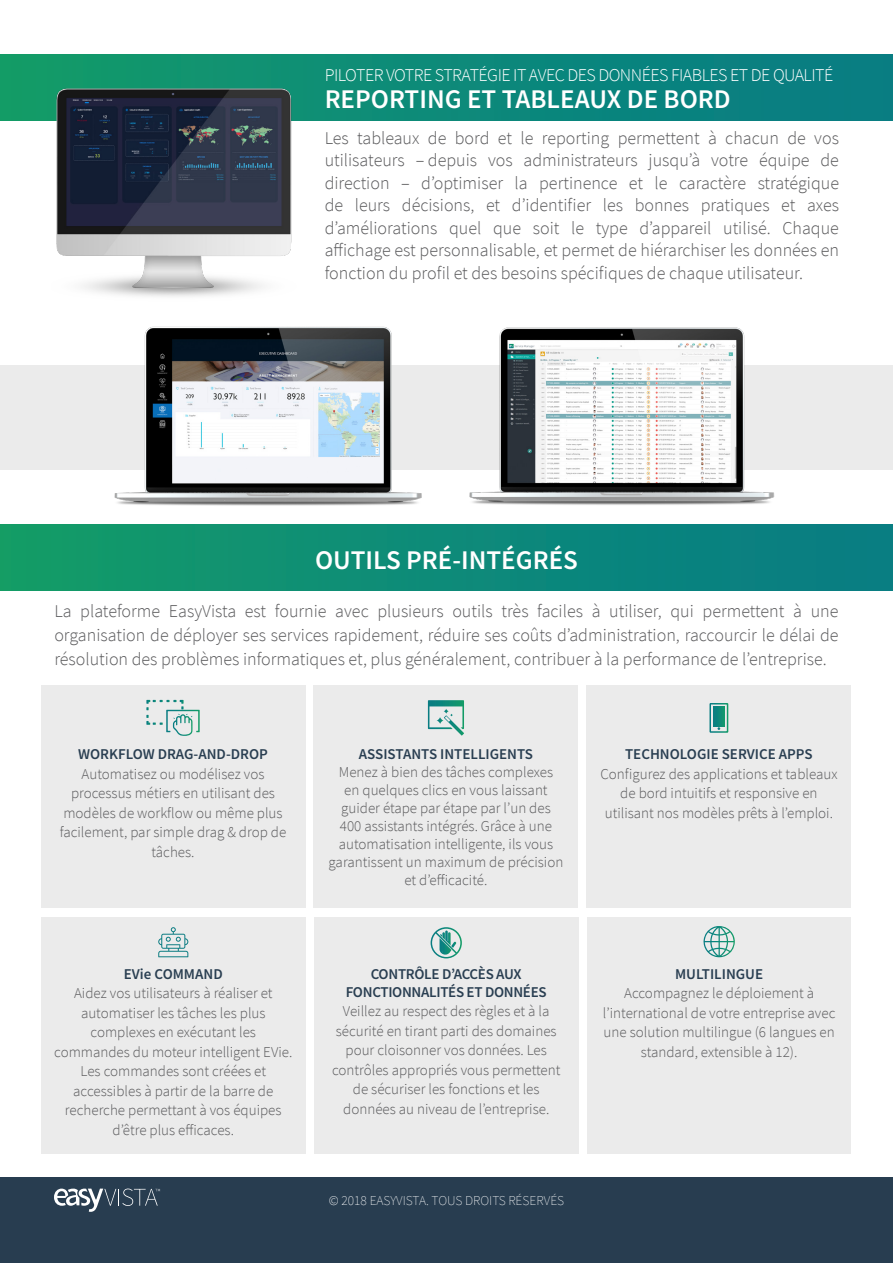
<style>
.page{position:relative;width:893px;height:1263px;background:#fff}
.page>*{position:absolute;margin:0;border:0;box-sizing:border-box;transform-origin:0 0}
.t1{font:600 27px "Source Sans Pro";color:#fff}
.t2{font:300 18px/22.5px "Source Sans Pro";color:#59595b;text-align:justify}
.t3{font:300 18px "Source Sans Pro";letter-spacing:-.03em;color:#fff}
.t4{font:300 15px/19.5px "Source Sans Pro";color:#59595b;text-align:center}
.t5{font:600 15px "Source Sans Pro";color:#293e51}
.t6{font:600 15px/18px "Source Sans Pro";letter-spacing:-.02em;color:#293e51;text-align:center}
.t7{font:200 13.5px "Source Sans Pro";color:#fff}
</style>
<div class="page">
<div style="left:0;top:1176px;width:893px;height:87px;background:#283d50"></div>
<svg style="left:54px;top:1188px;width:106px;height:24px"></svg>
<div style="left:0;top:525px;width:893px;height:66px;background:linear-gradient(to right,#149b69,#077b85)"></div>
<div style="left:0;top:55px;width:893px;height:66px;background:linear-gradient(to right,#139b69,#077b86)"></div>
<div style="left:0;top:366px;width:893px;height:104px;background:#ebebeb"></div>
<img style="left:465px;top:327px;width:314px;height:178px">
<img style="left:110px;top:326px;width:317px;height:180px">
<div style="left:41px;top:917px;width:264px;height:236px;background:#ebebeb"></div>
<div style="left:314px;top:917px;width:264px;height:236px;background:#ebebeb"></div>
<div style="left:587px;top:917px;width:264px;height:236px;background:#ebebeb"></div>
<div style="left:587px;top:685px;width:264px;height:223px;background:#ebebeb"></div>
<div style="left:314px;top:685px;width:264px;height:223px;background:#ebebeb"></div>
<div style="left:41px;top:685px;width:264px;height:223px;background:#ebebeb"></div>
<svg style="left:146px;top:700px;width:54px;height:36px"></svg>
<svg style="left:428px;top:700px;width:36px;height:36px"></svg>
<svg style="left:431px;top:927px;width:31px;height:31px"></svg>
<svg style="left:703px;top:926px;width:32px;height:31px"></svg>
<svg style="left:158px;top:927px;width:30px;height:30px"></svg>
<div style="left:709px;top:703px;width:19px;height:30px;border:2px solid #fff"></div>
<svg style="left:713px;top:707px;width:12px;height:19px"></svg>
<img style="left:52px;top:67px;width:255px;height:230px">
<p class="t3" style="left:325px;top:64px;width:510px">PILOTER VOTRE STRATÉGIE IT AVEC DES DONNÉES FIABLES ET DE QUALITÉ</p>
<p class="t1" style="left:325px;top:81px;width:408px">REPORTING ET TABLEAUX DE BORD</p>
<p class="t2" style="left:325px;top:127px;width:516px">Les tableaux de bord et le reporting permettent à chacun de vos utilisateurs – depuis vos administrateurs jusqu’à votre équipe de direction – d’optimiser la pertinence et le caractère stratégique de leurs décisions, et d’identifier les bonnes pratiques et axes d’améliorations quel que soit le type d’appareil utilisé. Chaque affichage est personnalisable, et permet de hiérarchiser les données en fonction du profil et des besoins spécifiques de chaque utilisateur.</p>
<p class="t1" style="left:315px;top:542px;width:264px">OUTILS PRÉ-INTÉGRÉS</p>
<p class="t2" style="left:54px;top:599px;width:786px;line-height:24px">La plateforme EasyVista est fournie avec plusieurs outils très faciles à utiliser, qui permettent à une organisation de déployer ses services rapidement, réduire ses coûts d’administration, raccourcir le délai de résolution des problèmes informatiques et, plus généralement, contribuer à la performance de l’entreprise.</p>
<p class="t5" style="left:78px;top:744px;width:191px">WORKFLOW DRAG-AND-DROP</p>
<p class="t4" style="left:60px;top:764px;width:228px">Automatisez ou modélisez vos processus métiers en utilisant des modèles de workflow ou même plus facilement, par simple drag &amp; drop de tâches.</p>
<p class="t5" style="left:124px;top:964px;width:100px">EVie COMMAND</p>
<p class="t4" style="left:54px;top:983px;width:240px">Aidez vos utilisateurs à réaliser et automatiser les tâches les plus complexes en exécutant les commandes du moteur intelligent EVie.<br>Les commandes sont créées et accessibles à partir de la barre de recherche permettant à vos équipes d’être plus efficaces.</p>
<p class="t5" style="left:359px;top:744px;width:176px">ASSISTANTS INTELLIGENTS</p>
<p class="t4" style="left:329px;top:763px;width:236px;line-height:18px">Menez à bien des tâches complexes<br>en quelques clics en vous laissant guider étape par étape par l’un des 400 assistants intégrés. Grâce à une automatisation intelligente, ils vous garantissent un maximum de précision et d’efficacité.</p>
<p class="t6" style="left:346px;top:964px;width:202px">CONTRÔLE D’ACCÈS AUX<br>FONCTIONNALITÉS ET DONNÉES</p>
<p class="t4" style="left:332px;top:1001px;width:230px">Veillez au respect des règles et à la sécurité en tirant parti des domaines pour cloisonner vos données. Les contrôles appropriés vous permettent de sécuriser les fonctions et les données au niveau de l’entreprise.</p>
<p class="t7" style="left:329px;top:1192px;width:237px">© 2018 EASYVISTA. TOUS DROITS RÉSERVÉS</p>
<p class="t5" style="left:625px;top:744px;width:189px">TECHNOLOGIE SERVICE APPS</p>
<p class="t4" style="left:600px;top:764px;width:239px">Configurez des applications et tableaux de bord intuitifs et responsive en utilisant nos modèles prêts à l’emploi.</p>
<p class="t5" style="left:675px;top:964px;width:90px">MULTILINGUE</p>
<p class="t4" style="left:603px;top:983px;width:234px">Accompagnez le déploiement à l’international de votre entreprise avec une solution multilingue (6 langues en standard, extensible à 12).</p>
</div>
